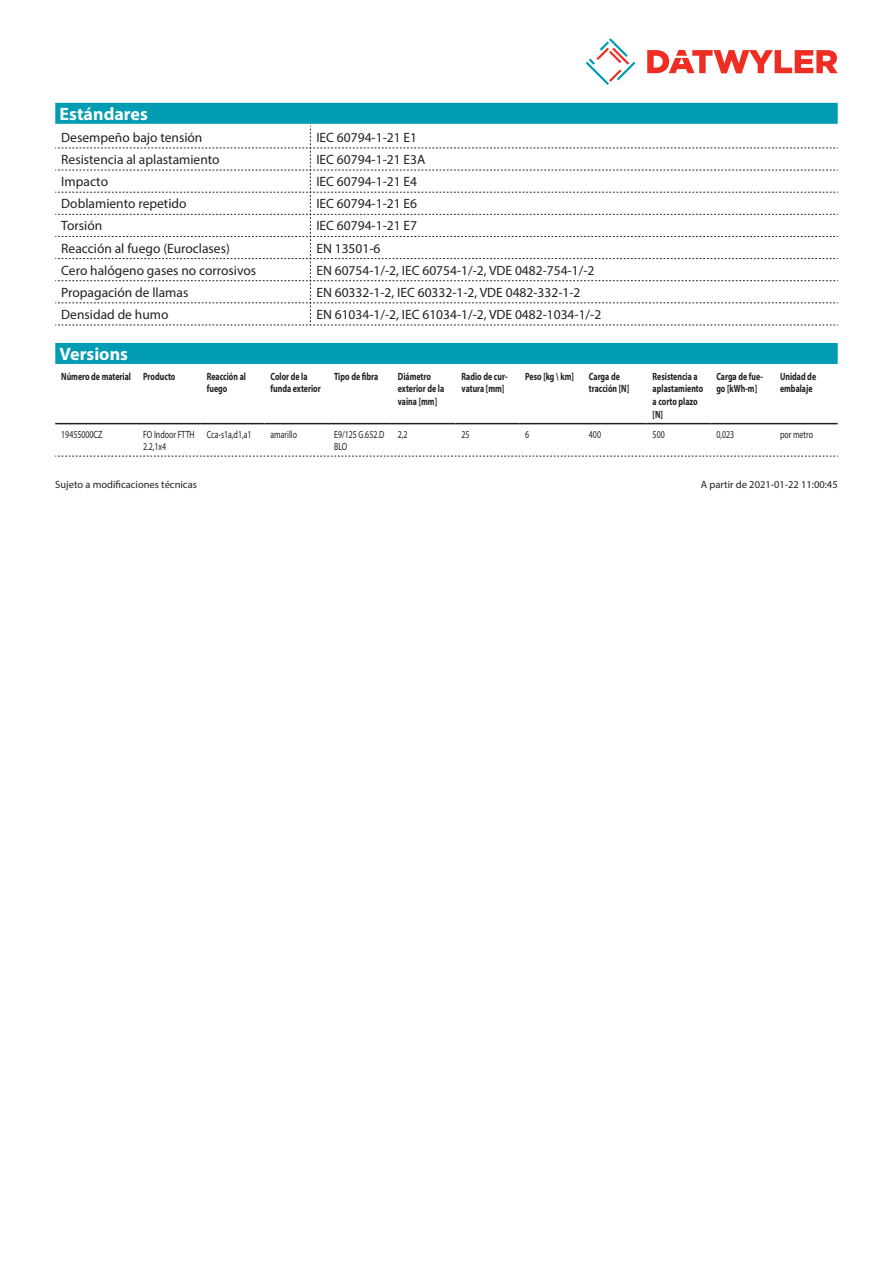
<style>
.page{position:relative;width:893px;height:1263px;background:#fff}
.page>*{position:absolute;margin:0;border:0;box-sizing:border-box;transform-origin:0 0}
.Standard_Head_Proper{font:700 18px "Myriad Pro";color:#fff}
.myriad_light_propert{font:13.5px "Myriad Pro";color:#231f20}
.myriadbold{font:700 10.5px/12.6px "Myriad Pro";color:#231f20;scale:.75 1}
.myriadlight{font:10.5px/12.6px "Myriad Pro";color:#231f20;scale:.75 1}
.Footnote{font:10.5px "Myriad Pro";color:#231f20}
</style>
<div class="page">
<svg style="left:586px;top:38px;width:49px;height:47px"></svg>
<svg style="left:647px;top:50px;width:191px;height:23px"></svg>
<div style="left:55px;top:103px;width:783px;height:21px;background:#009cb3"></div>
<svg style="left:55px;top:126px;width:783px;height:200px"></svg>
<div style="left:55px;top:343px;width:783px;height:21px;background:#009cb3"></div>
<hr style="left:55px;top:423px;width:82px;height:1px;background:#231f20">
<hr style="left:137px;top:423px;width:64px;height:1px;background:#231f20">
<hr style="left:201px;top:423px;width:63px;height:1px;background:#231f20">
<hr style="left:264px;top:423px;width:64px;height:1px;background:#231f20">
<hr style="left:328px;top:423px;width:64px;height:1px;background:#231f20">
<hr style="left:392px;top:423px;width:64px;height:1px;background:#231f20">
<hr style="left:456px;top:423px;width:63px;height:1px;background:#231f20">
<hr style="left:519px;top:423px;width:64px;height:1px;background:#231f20">
<hr style="left:583px;top:423px;width:64px;height:1px;background:#231f20">
<hr style="left:647px;top:423px;width:63px;height:1px;background:#231f20">
<hr style="left:710px;top:423px;width:64px;height:1px;background:#231f20">
<hr style="left:774px;top:423px;width:64px;height:1px;background:#231f20">
<svg style="left:55px;top:456px;width:783px;height:1px"></svg>
<p class="Standard_Head_Proper" style="left:60px;top:102px;width:90px">Estándares</p>
<p class="myriad_light_propert" style="left:61px;top:129px;width:143px">Desempeño bajo tensión</p>
<p class="myriad_light_propert" style="left:316px;top:129px;width:102px">IEC 60794-1-21 E1</p>
<p class="myriad_light_propert" style="left:61px;top:151px;width:160px">Resistencia al aplastamiento</p>
<p class="myriad_light_propert" style="left:316px;top:151px;width:110px">IEC 60794-1-21 E3A</p>
<p class="myriad_light_propert" style="left:61px;top:173px;width:48px">Impacto</p>
<p class="myriad_light_propert" style="left:316px;top:173px;width:102px">IEC 60794-1-21 E4</p>
<p class="myriad_light_propert" style="left:61px;top:195px;width:127px">Doblamiento repetido</p>
<p class="myriad_light_propert" style="left:316px;top:195px;width:102px">IEC 60794-1-21 E6</p>
<p class="myriad_light_propert" style="left:61px;top:218px;width:42px">Torsión</p>
<p class="myriad_light_propert" style="left:316px;top:218px;width:102px">IEC 60794-1-21 E7</p>
<p class="myriad_light_propert" style="left:61px;top:240px;width:170px">Reacción al fuego (Euroclases)</p>
<p class="myriad_light_propert" style="left:316px;top:240px;width:66px">EN 13501-6</p>
<p class="myriad_light_propert" style="left:61px;top:262px;width:196px">Cero halógeno gases no corrosivos</p>
<p class="myriad_light_propert" style="left:316px;top:262px;width:279px">EN 60754-1/-2, IEC 60754-1/-2, VDE 0482-754-1/-2</p>
<p class="myriad_light_propert" style="left:61px;top:284px;width:129px">Propagación de llamas</p>
<p class="myriad_light_propert" style="left:316px;top:284px;width:266px">EN 60332-1-2, IEC 60332-1-2, VDE 0482-332-1-2</p>
<p class="myriad_light_propert" style="left:61px;top:306px;width:109px">Densidad de humo</p>
<p class="myriad_light_propert" style="left:316px;top:306px;width:286px">EN 61034-1/-2, IEC 61034-1/-2, VDE 0482-1034-1/-2</p>
<p class="Standard_Head_Proper" style="left:60px;top:342px;width:70px">Versions</p>
<p class="myriadbold" style="left:61px;top:370px;width:95px">Número de material</p>
<p class="myriadbold" style="left:143px;top:370px;width:45px">Producto</p>
<p class="myriadbold" style="left:207px;top:370px;width:54px">Reacción al fuego</p>
<p class="myriadbold" style="left:270px;top:370px;width:69px">Color de la funda exterior</p>
<p class="myriadbold" style="left:334px;top:370px;width:60px">Tipo de fibra</p>
<p class="myriadbold" style="left:398px;top:370px;width:63px">Diámetro exterior de la vaina [mm]</p>
<p class="myriadbold" style="left:462px;top:370px;width:63px">Radio de cur&shy;vatura [mm]</p>
<p class="myriadbold" style="left:525px;top:370px;width:66px">Peso [kg \ km]</p>
<p class="myriadbold" style="left:589px;top:370px;width:55px">Carga de tracción [N]</p>
<p class="myriadbold" style="left:653px;top:370px;width:69px">Resistencia a aplastamiento a corto plazo [N]</p>
<p class="myriadbold" style="left:716px;top:370px;width:64px">Carga de fue&shy;go [kWh-m]</p>
<p class="myriadbold" style="left:780px;top:370px;width:50px">Unidad de embalaje</p>
<p class="myriadlight" style="left:61px;top:427px;width:56px">19455000CZ</p>
<p class="myriadlight" style="left:143px;top:427px;width:70px">FO Indoor FTTH<br>2.2,1x4</p>
<p class="myriadlight" style="left:207px;top:427px;width:61px">Cca-s1a,d1,a1</p>
<p class="myriadlight" style="left:270px;top:427px;width:37px">amarillo</p>
<p class="myriadlight" style="left:334px;top:427px;width:68px">E9/125 G.652.D<br>BLO</p>
<p class="myriadlight" style="left:398px;top:427px;width:14px">2,2</p>
<p class="myriadlight" style="left:462px;top:427px;width:12px">25</p>
<p class="myriadlight" style="left:525px;top:427px;width:7px">6</p>
<p class="myriadlight" style="left:589px;top:427px;width:18px">400</p>
<p class="myriadlight" style="left:653px;top:427px;width:18px">500</p>
<p class="myriadlight" style="left:716px;top:427px;width:25px">0,023</p>
<p class="myriadlight" style="left:780px;top:427px;width:45px">por metro</p>
<p class="Footnote" style="left:55px;top:478px;width:143px">Sujeto a modificaciones técnicas</p>
<p class="Footnote" style="left:701px;top:478px;width:138px">A partir de 2021-01-22 11:00:45</p>
</div>
